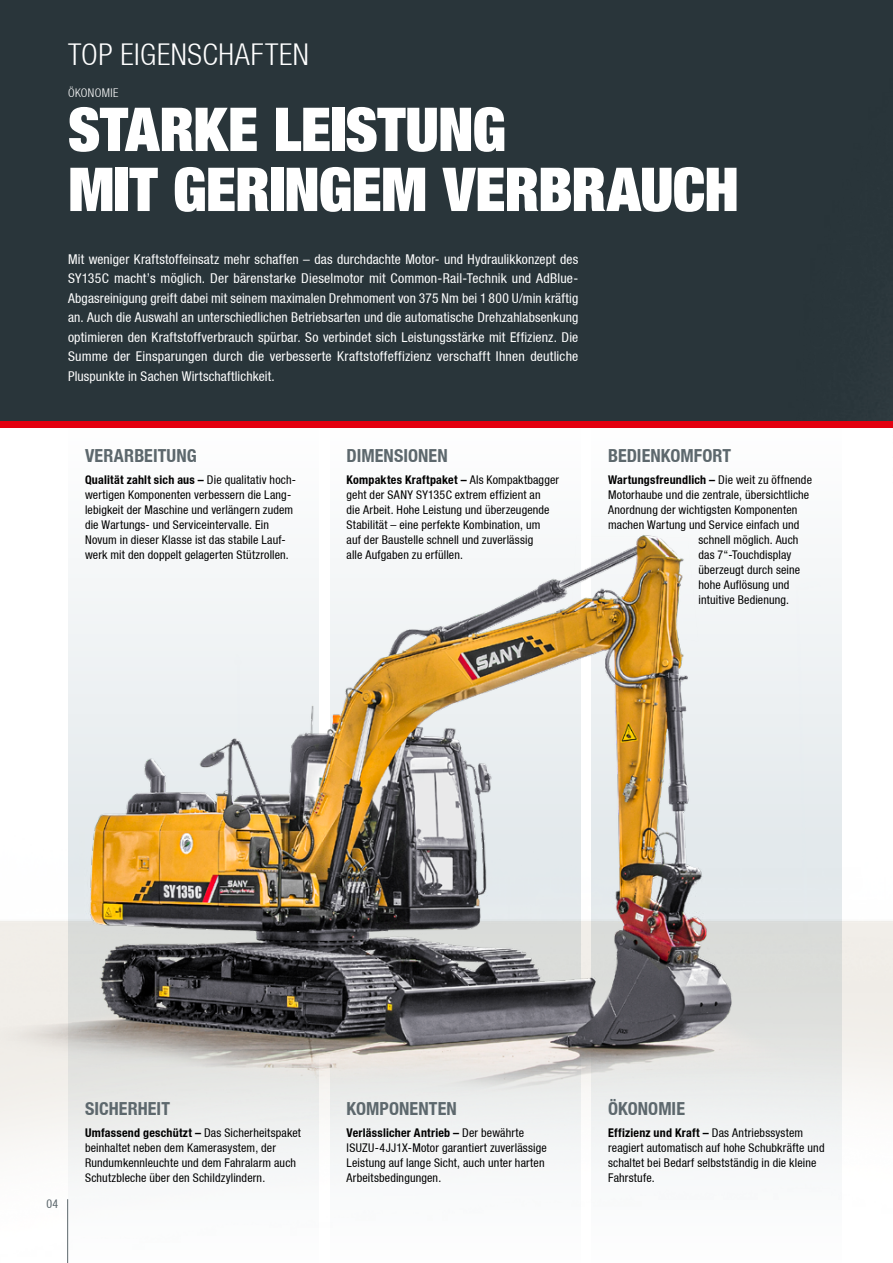
<style>
.page{position:relative;width:893px;height:1263px;background:#fff}
.page>*{position:absolute;margin:0;border:0;box-sizing:border-box;transform-origin:0 0}
.t1{font:900 60px/60px "Context Reprise Extra Black S Si Extra";letter-spacing:-.01em;color:#fff}
.t2{font:700 30px "Context Reprise Light Cond S Si";letter-spacing:.015em;color:#fff}
.t3{font:700 condensed 18px "Context Reprise Condensed S Si";letter-spacing:.005em;color:#5d686d}
.t4{font:13.5px/19.5px "Context Reprise Condensed S Si Condensed";letter-spacing:.01em;color:#fff;text-align:justify}
.t5{font:12px/15px "Context Reprise Condensed S Si Condensed";letter-spacing:.015em;color:#000}
.t6{font:700 condensed 12px "Context Reprise Condensed S Si";letter-spacing:.02em;color:#000}
.t7{font:700 12px "Context Reprise Light Cond S Si";letter-spacing:.03em;color:#fff}
.t8{font:12px "Context Reprise Condensed S Si Condensed";color:#5d686d}
.s1{font-family:"Context Reprise Condensed S Si Condensed";font-weight:400;font-stretch:normal}
</style>
<div class="page">
<div style="left:0;top:0;width:893px;height:425px;background:#29353a"></div>
<div style="left:68px;top:427px;width:251px;height:836px;background:#fafbfb"></div>
<div style="left:330px;top:427px;width:250px;height:836px;background:#fafbfb"></div>
<div style="left:591px;top:427px;width:251px;height:836px;background:#fafbfb"></div>
<div style="left:0;top:421px;width:893px;height:6px;background:#e3000f"></div>
<img style="left:0;top:535px;width:893px;height:605px">
<img style="left:571px;top:536px;width:127px;height:105px">
<hr style="left:67px;top:1199px;width:1px;height:64px;background:#5d686d">
<h2 class="t2" style="left:68px;top:37px;width:242px">TOP EIGENSCHAFTEN</h2>
<p class="t7" style="left:68px;top:86px;width:52px">ÖKONOMIE</p>
<h1 class="t1" style="left:68px;top:98px;width:672px">STARKE LEISTUNG<br>MIT GERINGEM VERBRAUCH</h1>
<p class="t4" style="left:68px;top:249px;width:512px">Mit weniger Kraftstoffeinsatz mehr schaffen – das durchdachte Motor- und Hydraulikkonzept des SY135C macht’s möglich. Der bärenstarke Dieselmotor mit Common-Rail-Technik und AdBlue-Abgasreinigung greift dabei mit seinem maximalen Drehmoment von 375 Nm bei 1 800 U/min kräftig an. Auch die Auswahl an unterschiedlichen Betriebsarten und die automatische Drehzahlabsenkung optimieren den Kraftstoffverbrauch spürbar. So verbindet sich Leistungsstärke mit Effizienz. Die Summe der Einsparungen durch die verbesserte Kraftstoffeffizienz verschafft Ihnen deutliche Pluspunkte in Sachen Wirtschaftlichkeit.</p>
<h3 class="t3" style="left:85px;top:445px;width:113px">VERARBEITUNG</h3>
<p class="t6" style="left:85px;top:472px;width:213px">Qualität zahlt sich aus – <span class="s1">Die qualitativ hoch-</span></p>
<p class="t5" style="left:85px;top:487px;width:210px">wertigen Komponenten verbessern die Lang&shy;lebigkeit der Maschine und verlängern zudem die Wartungs- und Serviceintervalle. Ein Novum in dieser Klasse ist das stabile Lauf&shy;werk mit den doppelt gelagerten Stützrollen.</p>
<h3 class="t3" style="left:347px;top:445px;width:103px">DIMENSIONEN</h3>
<p class="t6" style="left:347px;top:472px;width:214px">Kompaktes Kraftpaket – <span class="s1">Als Kompaktbagger</span></p>
<p class="t5" style="left:347px;top:487px;width:205px">geht der SANY SY135C extrem effizient an die Arbeit. Hohe Leistung und überzeugende Stabilität – eine perfekte Kombination, um auf der Baustelle schnell und zuverlässig alle Aufgaben zu erfüllen.</p>
<h3 class="t3" style="left:608px;top:445px;width:125px">BEDIENKOMFORT</h3>
<p class="t6" style="left:608px;top:472px;width:205px">Wartungsfreundlich – <span class="s1">Die weit zu öffnende</span></p>
<p class="t5" style="left:608px;top:487px;width:203px">Motorhaube und die zentrale, übersichtliche</p>
<p class="t5" style="left:608px;top:502px;width:191px">Anordnung der wichtigsten Komponenten</p>
<p class="t5" style="left:608px;top:517px;width:193px">machen Wartung und Service einfach und</p>
<p class="t5" style="left:698px;top:532px;width:102px">schnell möglich. Auch</p>
<p class="t5" style="left:698px;top:547px;width:94px">das 7“-Touchdisplay</p>
<p class="t5" style="left:698px;top:562px;width:103px">überzeugt durch seine</p>
<p class="t5" style="left:698px;top:577px;width:92px">hohe Auflösung und</p>
<p class="t5" style="left:698px;top:592px;width:92px">intuitive Bedienung.</p>
<p class="t8" style="left:46px;top:1197px;width:14px">04</p>
<h3 class="t3" style="left:85px;top:1097px;width:86px">SICHERHEIT</h3>
<p class="t6" style="left:85px;top:1125px;width:218px">Umfassend geschützt – <span class="s1">Das Sicherheitspaket</span></p>
<p class="t5" style="left:85px;top:1140px;width:213px">beinhaltet neben dem Kamerasystem, der<br>Rundumkennleuchte und dem Fahralarm auch<br>Schutzbleche über den Schildzylindern.</p>
<h3 class="t3" style="left:347px;top:1097px;width:112px">KOMPONENTEN</h3>
<p class="t6" style="left:347px;top:1125px;width:179px">Verlässlicher Antrieb – <span class="s1">Der bewährte</span></p>
<p class="t5" style="left:347px;top:1140px;width:202px">ISUZU-4JJ1X-Motor garantiert zuverlässige<br>Leistung auf lange Sicht, auch unter harten<br>Arbeitsbedingungen.</p>
<h3 class="t3" style="left:608px;top:1097px;width:78px">ÖKONOMIE</h3>
<p class="t6" style="left:608px;top:1125px;width:197px">Effizienz und Kraft – <span class="s1">Das Antriebssystem</span></p>
<p class="t5" style="left:608px;top:1140px;width:218px">reagiert automatisch auf hohe Schubkräfte und schaltet bei Bedarf selbstständig in die kleine<br>Fahrstufe.</p>
</div>
